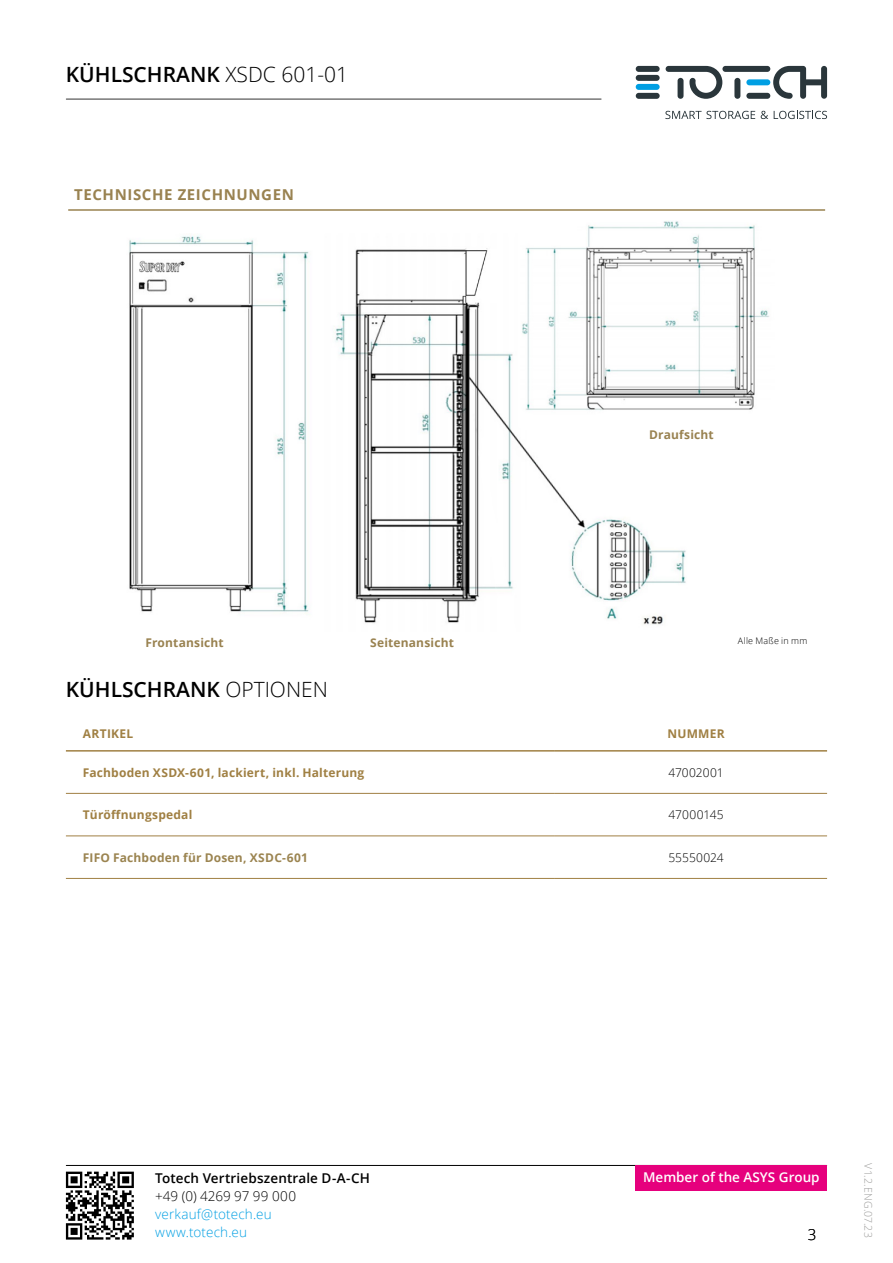
<style>
.page{position:relative;width:893px;height:1263px;background:#fff}
.page>*{position:absolute;margin:0;border:0;box-sizing:border-box;transform-origin:0 0}
.t1{font:600 21px "Open Sans";color:#000}
.t2{font:700 15px "Open Sans";letter-spacing:.04em;color:#998250}
.t3{font:300 15px "Open Sans";color:#000}
.t4{font:300 13.5px/18px "Open Sans";letter-spacing:.01em;color:#009fe3}
.t5{font:600 13.5px "Open Sans";letter-spacing:.01em;color:#000}
.t6{font:600 13.5px "Open Sans";color:#fff}
.t7{font:300 13.5px "Open Sans";letter-spacing:-.005em;color:#000}
.t8{font:700 12px "Open Sans";letter-spacing:.015em;color:#a08043}
.t9{font:700 12px "Open Sans";letter-spacing:.015em;color:#998250}
.t10{font:700 12px "Open Sans";letter-spacing:.02em;color:#9b8450}
.t11{font:300 12px "Open Sans";color:#000}
.t12{font:300 10.5px "Open Sans";letter-spacing:.015em;color:#9d9d9c}
.t13{font:300 9px "Open Sans";letter-spacing:.025em;color:#000}
.s1{font-weight:300}
</style>
<div class="page">
<div style="left:722px;top:66px;width:48px;height:6px;background:#2a363b;border-radius:3px"></div>
<svg style="left:666px;top:66px;width:56px;height:33px"></svg>
<svg style="left:773px;top:66px;width:54px;height:33px"></svg>
<div style="left:746px;top:79px;width:24px;height:6px;background:#009fe3;border-radius:3px"></div>
<div style="left:636px;top:93px;width:24px;height:6px;background:#2a363b;border-radius:3px"></div>
<div style="left:636px;top:75px;width:24px;height:6px;background:#2a363b;border-radius:3px"></div>
<div style="left:636px;top:84px;width:24px;height:6px;background:#009fe3;border-radius:3px"></div>
<div style="left:746px;top:93px;width:24px;height:6px;background:#2a363b;border-radius:3px"></div>
<div style="left:678px;top:78px;width:5px;height:21px;background:#2a363b;border-radius:3px"></div>
<div style="left:734px;top:78px;width:6px;height:21px;background:#2a363b;border-radius:3px"></div>
<div style="left:636px;top:66px;width:24px;height:6px;background:#2a363b;border-radius:3px"></div>
<svg style="left:665px;top:111px;width:90px;height:8px"></svg>
<svg style="left:761px;top:111px;width:7px;height:8px"></svg>
<svg style="left:774px;top:111px;width:53px;height:8px"></svg>
<hr style="left:66px;top:99px;width:535px;height:1px;background:#333">
<hr style="left:66px;top:1165px;width:761px;height:1px;background:#000">
<div style="left:636px;top:1165px;width:191px;height:25px;background:#e6007d"></div>
<svg style="left:66px;top:1171px;width:68px;height:68px"></svg>
<hr style="left:68px;top:209px;width:757px;height:2px;background:#998250">
<img style="left:129px;top:221px;width:640px;height:404px">
<hr style="left:66px;top:793px;width:488px;height:1px;background:#a08043">
<hr style="left:554px;top:793px;width:273px;height:1px;background:#a08043">
<hr style="left:66px;top:835px;width:488px;height:1px;background:#a08043">
<hr style="left:554px;top:835px;width:273px;height:1px;background:#a08043">
<hr style="left:66px;top:878px;width:488px;height:1px;background:#a08043">
<hr style="left:554px;top:878px;width:273px;height:1px;background:#a08043">
<hr style="left:66px;top:750px;width:488px;height:2px;background:#a08043">
<hr style="left:554px;top:750px;width:273px;height:2px;background:#a08043">
<h1 class="t1" style="left:66px;top:60px;width:284px">KÜHLSCHRANK <span class="s1">XSDC 601-01</span></h1>
<p class="t2" style="left:74px;top:183px;width:221px">TECHNISCHE ZEICHNUNGEN</p>
<p class="t9" style="left:649px;top:426px;width:66px">Draufsicht</p>
<p class="t9" style="left:145px;top:634px;width:80px">Frontansicht</p>
<p class="t9" style="left:370px;top:634px;width:85px">Seitenansicht</p>
<p class="t13" style="left:738px;top:634px;width:71px">Alle Maße in mm</p>
<h1 class="t1" style="left:66px;top:675px;width:263px">KÜHLSCHRANK <span class="s1">OPTIONEN</span></h1>
<p class="t8" style="left:83px;top:725px;width:52px">ARTIKEL</p>
<p class="t8" style="left:667px;top:725px;width:59px">NUMMER</p>
<p class="t8" style="left:83px;top:764px;width:283px">Fachboden XSDX-601, lackiert, inkl. Halterung</p>
<p class="t11" style="left:668px;top:764px;width:57px">47002001</p>
<p class="t8" style="left:83px;top:806px;width:111px">Türöffnungspedal</p>
<p class="t11" style="left:669px;top:807px;width:57px">47000145</p>
<p class="t10" style="left:83px;top:849px;width:227px">FIFO Fachboden für Dosen, XSDC-601</p>
<p class="t11" style="left:668px;top:849px;width:57px">55550024</p>
<p class="t5" style="left:155px;top:1169px;width:216px">Totech Vertriebszentrale D-A-CH</p>
<p class="t6" style="left:643px;top:1168px;width:178px">Member of the ASYS Group</p>
<p class="t7" style="left:155px;top:1187px;width:142px">+49 (0) 4269 97 99 000</p>
<p class="t4" style="left:155px;top:1205px;width:118px">verkauf@totech.eu www.totech.eu</p>
<p class="t3" style="left:808px;top:1224px;width:10px">3</p>
<p class="t12" style="left:875px;top:1163px;width:76px;rotate:90deg">V1.2.ENG.07.23</p>
</div>
